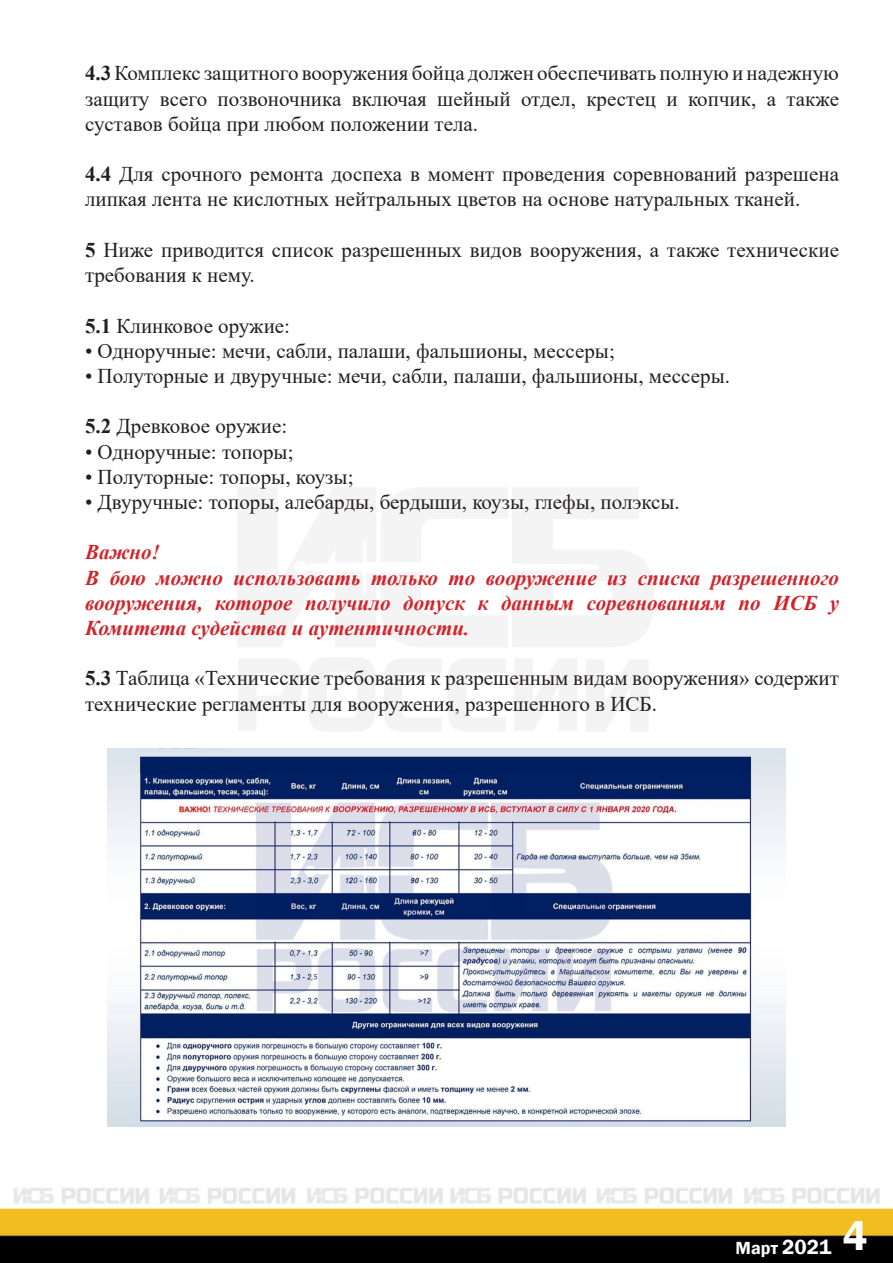
<style>
.page{position:relative;width:893px;height:1263px;background:#fff}
.page>*{position:absolute;margin:0;border:0;box-sizing:border-box;transform-origin:0 0}
.t1{font:21px/25.2px "Times New Roman";color:#231f20}
.t2{font:italic 700 21px/25.2px "Times New Roman";color:#d1232a;text-align:justify}
.t3{font:600 18px "Franklin Gothic";color:#fff}
.s1{font-weight:700}
.s2{font-size:21px}
</style>
<div class="page">
<img style="left:0;top:1187px;width:893px;height:76px">
<img style="left:107px;top:748px;width:679px;height:379px">
<p class="t1" style="left:85px;top:60px;width:755px;text-align:justify"><span class="s1">4.3</span> Комплекс защитного вооружения бойца должен обеспечивать полную и надежную защиту всего позвоночника включая шейный отдел, крестец и копчик, а также суставов бойца при любом положении тела.</p>
<p class="t1" style="left:85px;top:161px;width:755px"><span class="s1">4.4</span> Для срочного ремонта доспеха в момент проведения соревнований разрешена липкая лента не кислотных нейтральных цветов на основе натуральных тканей.</p>
<p class="t1" style="left:85px;top:237px;width:755px"><span class="s1">5</span> Ниже приводится список разрешенных видов вооружения, а также технические требования к нему.</p>
<p class="t1" style="left:85px;top:312px;width:207px"><span class="s1">5.1</span> Клинковое оружие:</p>
<p class="t1" style="left:85px;top:337px;width:531px">• Одноручные: мечи, сабли, палаши, фальшионы, мессеры;</p>
<p class="t1" style="left:85px;top:363px;width:646px">• Полуторные и двуручные: мечи, сабли, палаши, фальшионы, мессеры.</p>
<p class="t1" style="left:85px;top:413px;width:204px"><span class="s1">5.2</span> Древковое оружие:</p>
<p class="t1" style="left:85px;top:438px;width:210px">• Одноручные: топоры;</p>
<p class="t1" style="left:85px;top:463px;width:270px">• Полуторные: топоры, коузы;</p>
<p class="t1" style="left:85px;top:489px;width:596px">• Двуручные: топоры, алебарды, бердыши, коузы, глефы, полэксы.</p>
<p class="t2" style="left:85px;top:539px;width:76px">Важно!</p>
<p class="t2" style="left:85px;top:564px;width:755px">В бою можно использовать только то вооружение из списка разрешенного вооружения, которое получило допуск к данным соревнованиям по ИСБ у Комитета судейства и аутентичности.</p>
<p class="t1" style="left:85px;top:665px;width:755px"><span class="s1">5.3</span> Таблица «Технические требования к разрешенным видам вооружения» содержит технические регламенты для вооружения, разрешенного в ИСБ.</p>
<p class="t3" style="left:736px;top:1237px;width:133px">Март <span class="s2">2021</span> <sup>4</sup></p>
</div>
